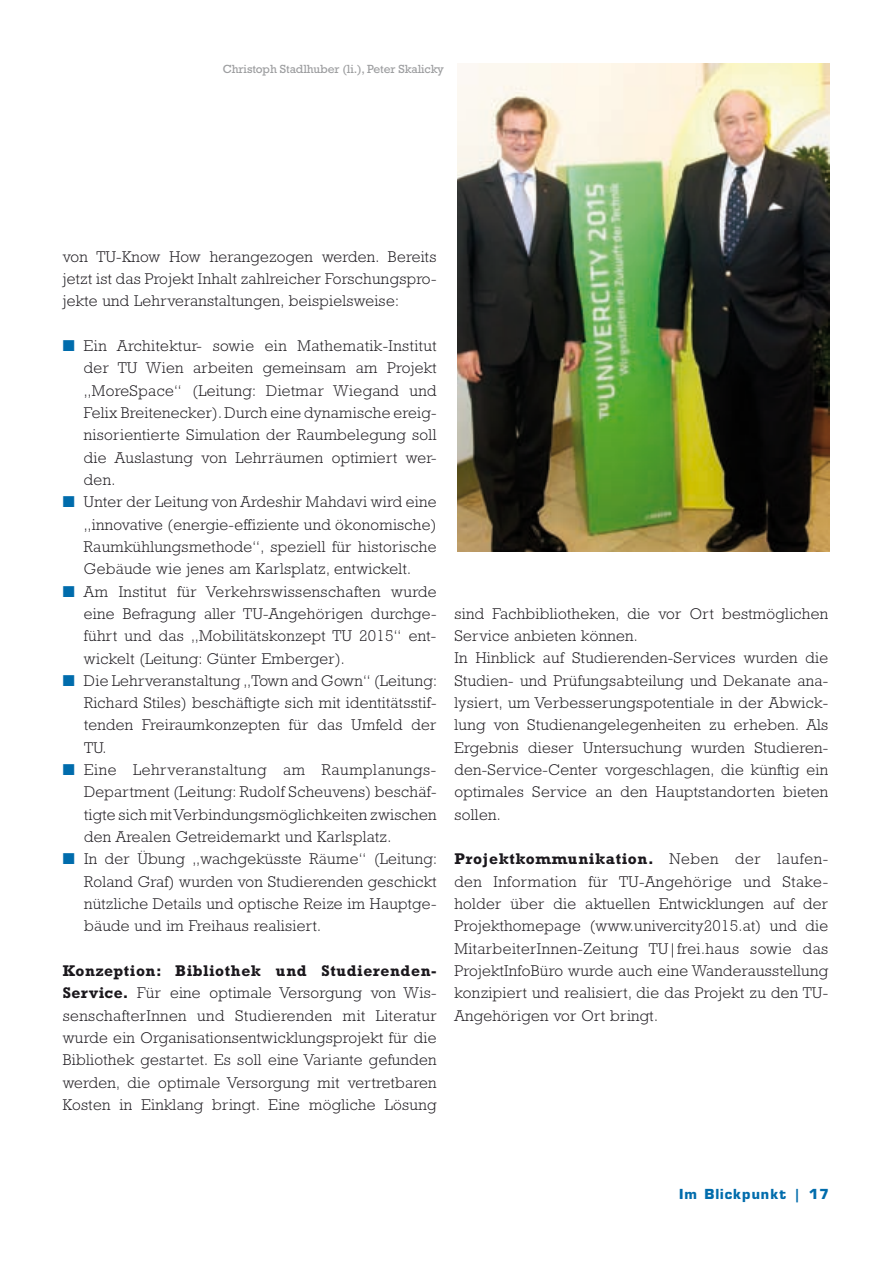
<style>
.page{position:relative;width:893px;height:1263px;background:#fff}
.page>*{position:absolute;margin:0;border:0;box-sizing:border-box;transform-origin:0 0}
.t1{font:15.75px/22.4px "TU Serif Lig";letter-spacing:.02em;color:#1a171c;text-align:justify}
.t2{font:15.75px "TU Serif Bol";letter-spacing:.035em;color:#1a171c}
.t3{font:13.5px "TU Sans Bol";letter-spacing:.075em;color:#006cac}
.t4{font:12px "TU Serif";letter-spacing:-.01em;color:#9d9ea0}
.s1{color:#006cac}
.s2{font-family:"TU Serif Bol"}
.s3{font-family:"TU Serif Lig"}
</style>
<div class="page">
<img style="left:457px;top:64px;width:372px;height:488px">
<p class="t4" style="left:223px;top:62px;width:223px">Christoph Stadlhuber (li.), Peter Skalicky</p>
<p class="t1" style="left:63px;top:245px;width:375px">von TU-Know How herangezogen werden. Bereits jetzt ist das Projekt Inhalt zahlreicher Forschungspro&shy;jekte und Lehrveranstaltungen, beispielsweise:</p>
<p class="t1" style="left:84px;top:334px;width:354px;text-indent:-21px"><span class="s1">■</span> Ein Architektur- sowie ein Mathematik-Institut der TU Wien arbeiten gemeinsam am Projekt „MoreSpace“ (Leitung: Dietmar Wiegand und Felix Breitenecker). Durch eine dynamische ereig&shy;nisorientierte Simulation der Raumbelegung soll die Auslastung von Lehrräumen optimiert wer&shy;den.</p>
<p class="t1" style="left:84px;top:491px;width:354px;text-indent:-21px"><span class="s1">■</span> Unter der Leitung von Ardeshir Mahdavi wird eine „innovative (energie-effiziente und ökonomische)<br>Raumkühlungsmethode“, speziell für historische Gebäude wie jenes am Karlsplatz, entwickelt.</p>
<p class="t1" style="left:84px;top:580px;width:354px;text-indent:-21px"><span class="s1">■</span> Am Institut für Verkehrswissenschaften wurde eine Befragung aller TU-Angehörigen durchge&shy;führt und das „Mobilitätskonzept TU 2015“ ent&shy;wickelt (Leitung: Günter Emberger).</p>
<p class="t1" style="left:84px;top:669px;width:355px;text-indent:-21px"><span class="s1">■</span> Die Lehrveranstaltung „Town and Gown“ (Leitung:<br>Richard Stiles) beschäftigte sich mit identitätsstif&shy;tenden Freiraumkonzepten für das Umfeld der TU.</p>
<p class="t1" style="left:84px;top:758px;width:354px;text-indent:-21px"><span class="s1">■</span> Eine Lehrveranstaltung am Raumplanungs-Department (Leitung: Rudolf Scheuvens) beschäf&shy;tigte sich mit Verbindungsmöglichkeiten zwischen den Arealen Getreidemarkt und Karlsplatz.</p>
<p class="t1" style="left:84px;top:848px;width:355px;text-indent:-21px"><span class="s1">■</span> In der Übung „wachgeküsste Räume“ (Leitung:<br>Roland Graf) wurden von Studierenden geschickt nützliche Details und optische Reize im Hauptge&shy;bäude und im Freihaus realisiert.</p>
<p class="t2" style="left:63px;top:961px;width:375px">Konzeption: Bibliothek und Studierenden-</p>
<p class="t1" style="left:63px;top:982px;width:375px"><span class="s2">Service.</span> Für eine optimale Versorgung von Wis&shy;senschafterInnen und Studierenden mit Literatur wurde ein Organisationsentwicklungsprojekt für die Bibliothek gestartet. Es soll eine Variante gefunden werden, die optimale Versorgung mit vertretbaren Kosten in Einklang bringt. Eine mögliche Lösung</p>
<p class="t1" style="left:454px;top:602px;width:375px;text-align:left">sind Fachbibliotheken, die vor Ort bestmöglichen Service anbieten können.<br>In Hinblick auf Studierenden-Services wurden die Studien- und Prüfungsabteilung und Dekanate ana&shy;lysiert, um Verbesserungspotentiale in der Abwick&shy;lung von Studienangelegenheiten zu erheben. Als Ergebnis dieser Untersuchung wurden Studieren&shy;den-Service-Center vorgeschlagen, die künftig ein optimales Service an den Hauptstandorten bieten sollen.</p>
<p class="t2" style="left:454px;top:850px;width:375px">Projektkommunikation. <span class="s3">Neben der laufen-</span></p>
<p class="t1" style="left:454px;top:870px;width:375px">den Information für TU-Angehörige und Stake&shy;holder über die aktuellen Entwicklungen auf der Projekthomepage (www.univercity2015.at) und die MitarbeiterInnen-Zeitung TU|frei.haus sowie das ProjektInfoBüro wurde auch eine Wanderausstellung konzipiert und realisiert, die das Projekt zu den TU-Angehörigen vor Ort bringt.</p>
<p class="t3" style="left:679px;top:1186px;width:152px">Im Blickpunkt | 17</p>
</div>
